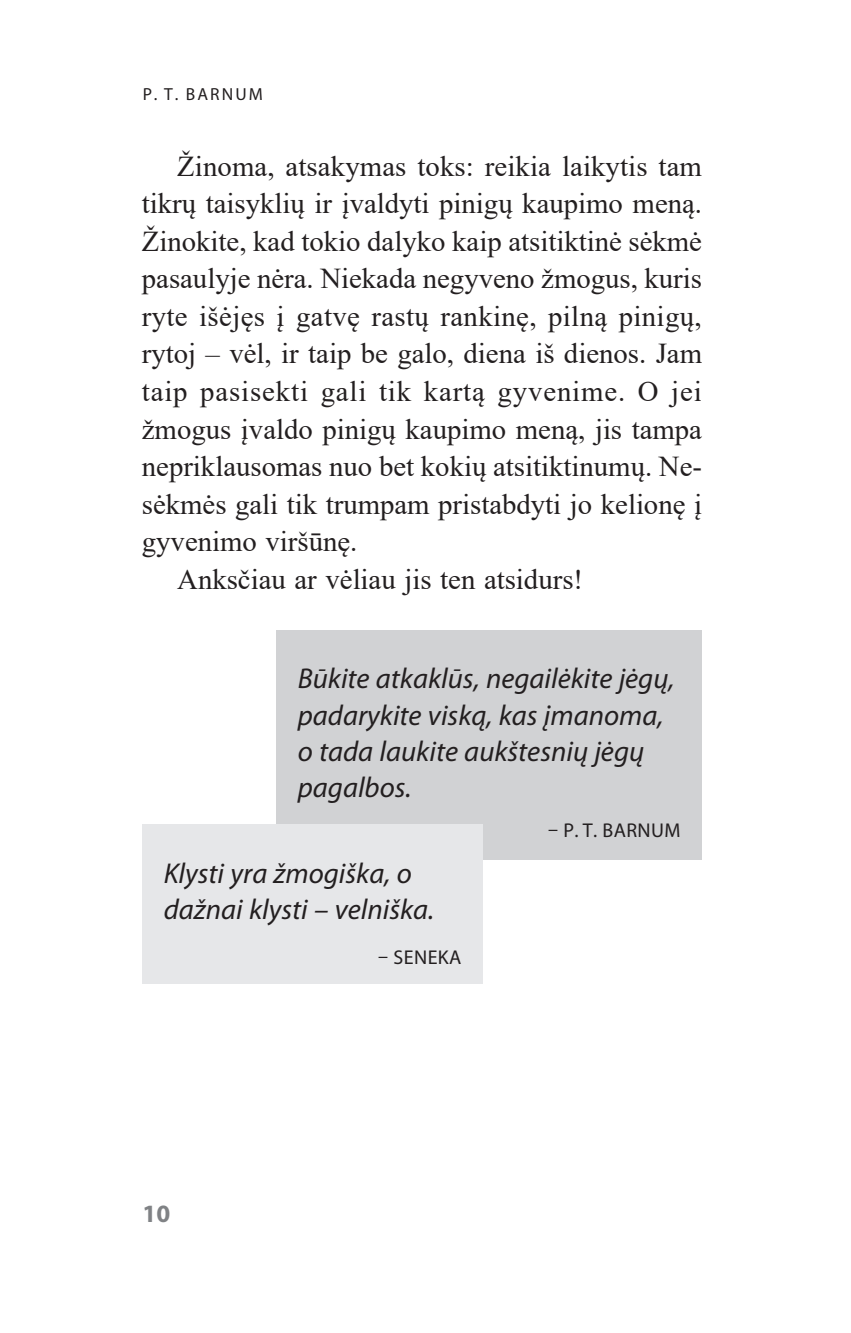
<style>
.page{position:relative;width:851px;height:1333px;background:#fff}
.page>*{position:absolute;margin:0;border:0;box-sizing:border-box;transform-origin:0 0}
.t1{font:28.75px "Times New Roman";color:#231f20}
.t2{font:italic 28.75px/36.2px "Myriad Pro";color:#231f20}
.t3{font:28.75px "Times New Roman";letter-spacing:.03em;color:#231f20}
.t4{font:700 25px "Myriad Pro";color:#808285}
.t5{font:20px "Myriad Pro";letter-spacing:.02em;color:#231f20}
.t6{font:17.5px "Myriad Pro";letter-spacing:.12em;color:#231f20}
</style>
<div class="page">
<div style="left:276px;top:630px;width:426px;height:230px;background:#d1d2d4"></div>
<div style="left:142px;top:824px;width:341px;height:159px;background:#e6e7e9"></div>
<p class="t6" style="left:143px;top:82px;width:122px">P. T. BARNUM</p>
<p class="t1" style="left:177px;top:146px;width:526px">Žinoma, atsakymas toks: reikia laikytis tam</p>
<p class="t1" style="left:142px;top:183px;width:561px">tikrų taisyklių ir įvaldyti pinigų kaupimo meną.</p>
<p class="t1" style="left:142px;top:221px;width:561px">Žinokite, kad tokio dalyko kaip atsitiktinė sėkmė</p>
<p class="t1" style="left:142px;top:258px;width:561px">pasaulyje nėra. Niekada negyveno žmogus, kuris</p>
<p class="t1" style="left:142px;top:296px;width:561px">ryte išėjęs į gatvę rastų rankinę, pilną pinigų,</p>
<p class="t1" style="left:142px;top:333px;width:561px">rytoj – vėl, ir taip be galo, diena iš dienos. Jam</p>
<p class="t3" style="left:142px;top:371px;width:561px">taip pasisekti gali tik kartą gyvenime. O jei</p>
<p class="t1" style="left:142px;top:408px;width:561px">žmogus įvaldo pinigų kaupimo meną, jis tampa</p>
<p class="t1" style="left:142px;top:446px;width:561px">nepriklausomas nuo bet kokių atsitiktinumų. Ne-</p>
<p class="t1" style="left:142px;top:483px;width:561px">sėkmės gali tik trumpam pristabdyti jo kelionę į</p>
<p class="t1" style="left:142px;top:521px;width:217px">gyvenimo viršūnę.</p>
<p class="t1" style="left:177px;top:558px;width:407px">Anksčiau ar vėliau jis ten atsidurs!</p>
<p class="t2" style="left:298px;top:659px;width:378px">Būkite atkaklūs, negailėkite jėgų, padarykite viską, kas įmanoma, o tada laukite aukštesnių jėgų pagalbos.</p>
<p class="t5" style="left:548px;top:817px;width:134px">– P. T. BARNUM</p>
<p class="t2" style="left:164px;top:853px;width:272px">Klysti yra žmogiška, o dažnai klysti – velniška.</p>
<p class="t5" style="left:378px;top:943px;width:85px">– SENEKA</p>
<p class="t4" style="left:142px;top:1196px;width:29px">10</p>
</div>
